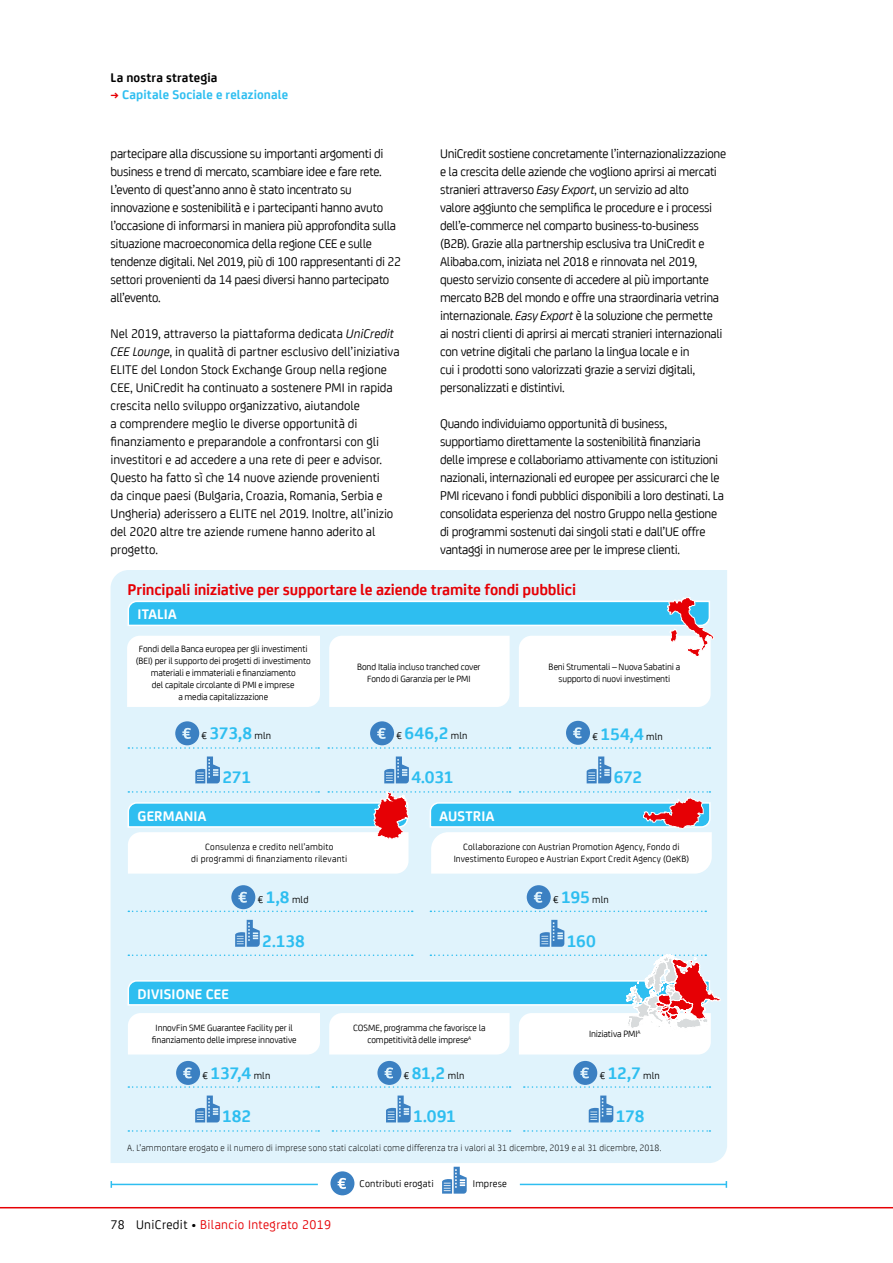
<style>
.page{position:relative;width:893px;height:1263px;background:#fff}
.page>*{position:absolute;margin:0;border:0;box-sizing:border-box;transform-origin:0 0}
.t1{font:700 18px "Uni Credit";letter-spacing:-.01em;color:#2ebef0}
.t2{font:700 16.5px "Uni Credit";letter-spacing:-.005em;color:#e60005}
.t3{font:700 15px "Uni Credit";letter-spacing:.01em;color:#fff}
.t4{font:13.5px/18px "Uni Credit";letter-spacing:-.02em;color:#000}
.t5{font:13.5px "Uni Credit";letter-spacing:.025em;color:#e60005}
.t6{font:700 13.5px "Uni Credit";letter-spacing:.015em;color:#2ebef0}
.t7{font:700 13.5px "Uni Credit";letter-spacing:.01em;color:#000}
.t8{font:10.5px "Uni Credit";letter-spacing:.015em;color:#000}
.t9{font:9.75px/12px "Uni Credit";letter-spacing:-.01em;color:#000;text-align:center}
.t10{font:300 9.75px "Uni Credit";letter-spacing:.02em;color:#000}
.t11{font:9.75px/12px "Uni Credit";letter-spacing:.01em;color:#000;text-align:center}
.t12{font:9.75px/12px "Uni Credit";letter-spacing:.02em;color:#000;text-align:center}
.s1{color:#e60005}
.s2{font-style:italic}
.s3{font-weight:400;font-size:10.5px;color:#000}
.s4{font-weight:700;font-size:18px;color:#2ebef0}
.s5{color:#000}
</style>
<div class="page">
<hr style="left:0;top:1207px;width:893px;height:1px;background:#e60005">
<div style="left:111px;top:570px;width:616px;height:593px;background:#e0f3fc"></div>
<svg style="left:127px;top:597px;width:588px;height:110px"></svg>
<svg style="left:128px;top:721px;width:191px;height:28px;background:#d1e9f7"></svg>
<svg style="left:328px;top:721px;width:182px;height:28px;background:#d0e9f7"></svg>
<svg style="left:519px;top:721px;width:191px;height:28px;background:#d1e9f7"></svg>
<svg style="left:195px;top:756px;width:25px;height:27px"></svg>
<svg style="left:384px;top:756px;width:25px;height:27px"></svg>
<svg style="left:587px;top:756px;width:24px;height:27px"></svg>
<svg style="left:128px;top:1130px;width:191px;height:2px"></svg>
<svg style="left:332px;top:1130px;width:178px;height:2px"></svg>
<svg style="left:524px;top:1130px;width:186px;height:2px"></svg>
<svg style="left:128px;top:1061px;width:191px;height:27px;background:#d0e9f7"></svg>
<svg style="left:332px;top:1061px;width:178px;height:27px;background:#cfe8f6"></svg>
<svg style="left:524px;top:1061px;width:186px;height:27px;background:#d0e9f7"></svg>
<svg style="left:195px;top:1095px;width:25px;height:27px"></svg>
<svg style="left:386px;top:1095px;width:25px;height:27px"></svg>
<svg style="left:589px;top:1095px;width:24px;height:27px"></svg>
<svg style="left:128px;top:885px;width:285px;height:27px;background:#d4ecf8"></svg>
<svg style="left:235px;top:920px;width:25px;height:27px"></svg>
<svg style="left:430px;top:885px;width:276px;height:27px;background:#d4ecf8"></svg>
<svg style="left:540px;top:920px;width:24px;height:27px"></svg>
<svg style="left:330px;top:1171px;width:24px;height:24px"></svg>
<svg style="left:442px;top:1167px;width:25px;height:26px"></svg>
<hr style="left:111px;top:1184px;width:207px;height:1px;background:#2ebef0">
<hr style="left:520px;top:1184px;width:206px;height:1px;background:#2ebef0">
<svg style="left:127px;top:791px;width:585px;height:83px"></svg>
<svg style="left:127px;top:954px;width:594px;height:100px"></svg>
<p class="t7" style="left:111px;top:68px;width:108px">La nostra strategia</p>
<p class="t6" style="left:111px;top:84px;width:179px"><span class="s1">→</span> Capitale Sociale e relazionale</p>
<p class="t4" style="left:111px;top:144px;width:292px">partecipare alla discussione su importanti argomenti di business e trend di mercato, scambiare idee e fare rete.<br>L’evento di quest’anno anno è stato incentrato su innovazione e sostenibilità e i partecipanti hanno avuto l’occasione di informarsi in maniera più approfondita sulla situazione macroeconomica della regione CEE e sulle tendenze digitali. Nel 2019, più di 100 rappresentanti di 22 settori provenienti da 14 paesi diversi hanno partecipato all’evento.</p>
<p class="t4" style="left:111px;top:324px;width:291px">Nel 2019, attraverso la piattaforma dedicata <span class="s2">UniCredit CEE Lounge</span>, in qualità di partner esclusivo dell’iniziativa ELITE del London Stock Exchange Group nella regione CEE, UniCredit ha continuato a sostenere PMI in rapida crescita nello sviluppo organizzativo, aiutandole<br>a comprendere meglio le diverse opportunità di finanziamento e preparandole a confrontarsi con gli investitori e ad accedere a una rete di peer e advisor.<br>Questo ha fatto sì che 14 nuove aziende provenienti<br>da cinque paesi (Bulgaria, Croazia, Romania, Serbia e Ungheria) aderissero a ELITE nel 2019. Inoltre, all’inizio del 2020 altre tre aziende rumene hanno aderito al progetto.</p>
<p class="t4" style="left:440px;top:144px;width:288px">UniCredit sostiene concretamente l’internazionalizzazione e la crescita delle aziende che vogliono aprirsi ai mercati stranieri attraverso <span class="s2">Easy Export</span>, un servizio ad alto<br>valore aggiunto che semplifica le procedure e i processi dell’e-commerce nel comparto business-to-business (B2B). Grazie alla partnership esclusiva tra UniCredit e Alibaba.com, iniziata nel 2018 e rinnovata nel 2019, questo servizio consente di accedere al più importante mercato B2B del mondo e offre una straordinaria vetrina internazionale. <span class="s2">Easy Export</span> è la soluzione che permette<br>ai nostri clienti di aprirsi ai mercati stranieri internazionali con vetrine digitali che parlano la lingua locale e in<br>cui i prodotti sono valorizzati grazie a servizi digitali, personalizzati e distintivi.</p>
<p class="t4" style="left:440px;top:414px;width:286px">Quando individuiamo opportunità di business, supportiamo direttamente la sostenibilità finanziaria delle imprese e collaboriamo attivamente con istituzioni nazionali, internazionali ed europee per assicurarci che le PMI ricevano i fondi pubblici disponibili a loro destinati. La consolidata esperienza del nostro Gruppo nella gestione di programmi sostenuti dai singoli stati e dall’UE offre vantaggi in numerose aree per le imprese clienti.</p>
<p class="t2" style="left:128px;top:577px;width:450px">Principali iniziative per supportare le aziende tramite fondi pubblici</p>
<p class="t3" style="left:138px;top:603px;width:41px">ITALIA</p>
<p class="t9" style="left:136px;top:642px;width:176px">Fondi della Banca europea per gli investimenti (BEI) per il supporto dei progetti di investimento materiali e immateriali e finanziamento<br>del capitale circolante di PMI e imprese<br>a media capitalizzazione</p>
<p class="t9" style="left:357px;top:660px;width:125px">Bond Italia incluso tranched cover<br>Fondo di Garanzia per le PMI</p>
<p class="t9" style="left:549px;top:660px;width:133px">Beni Strumentali – Nuova Sabatini a supporto di nuovi investimenti</p>
<h1 class="t1" style="left:202px;top:719px;width:71px"><span class="s3">€</span> 373,8 <span class="s3">mln</span></h1>
<h1 class="t1" style="left:397px;top:719px;width:73px"><span class="s3">€</span> 646,2 <span class="s3">mln</span></h1>
<h1 class="t1" style="left:592px;top:720px;width:72px"><span class="s3">€</span> 154,4 <span class="s3">mln</span></h1>
<h1 class="t1" style="left:222px;top:764px;width:30px">271</h1>
<h1 class="t1" style="left:411px;top:764px;width:44px">4.031</h1>
<h1 class="t1" style="left:614px;top:764px;width:30px">672</h1>
<p class="t3" style="left:138px;top:804px;width:70px">GERMANIA</p>
<p class="t3" style="left:440px;top:804px;width:56px">AUSTRIA</p>
<p class="t12" style="left:191px;top:840px;width:158px">Consulenza e credito nell’ambito<br>di programmi di finanziamento rilevanti</p>
<p class="t3" style="left:138px;top:982px;width:93px">DIVISIONE CEE</p>
<p class="t8" style="left:258px;top:892px;width:52px">€ <span class="s4">1,8</span> mld</p>
<h1 class="t1" style="left:262px;top:927px;width:44px">2.138</h1>
<p class="t11" style="left:454px;top:840px;width:237px">Collaborazione con Austrian Promotion Agency, Fondo di<br>Investimento Europeo e Austrian Export Credit Agency (OeKB)</p>
<p class="t8" style="left:553px;top:892px;width:57px">€ <span class="s4">195</span> mln</p>
<h1 class="t1" style="left:567px;top:927px;width:31px">160</h1>
<p class="t9" style="left:152px;top:1022px;width:146px">InnovFin SME Guarantee Facility per il finanziamento delle imprese innovative</p>
<p class="t9" style="left:353px;top:1022px;width:134px">COSME, programma che favorisce la competitività delle imprese<sup>A</sup></p>
<p class="t9" style="left:589px;top:1028px;width:53px">Iniziativa PMI<sup>A</sup></p>
<h1 class="t1" style="left:203px;top:1059px;width:69px"><span class="s3">€</span> 137,4 <span class="s3">mln</span></h1>
<p class="t8" style="left:404px;top:1067px;width:62px">€ <span class="s4">81,2</span> mln</p>
<p class="t8" style="left:600px;top:1067px;width:62px">€ <span class="s4">12,7</span> mln</p>
<h1 class="t1" style="left:222px;top:1103px;width:31px">182</h1>
<h1 class="t1" style="left:413px;top:1103px;width:44px">1.091</h1>
<h1 class="t1" style="left:616px;top:1103px;width:30px">178</h1>
<p class="t10" style="left:127px;top:1140px;width:536px">A. L’ammontare erogato e il numero di imprese sono stati calcolati come differenza tra i valori al 31 dicembre, 2019 e al 31 dicembre, 2018.</p>
<p class="t5" style="left:111px;top:1215px;width:222px"><span class="s5">78 UniCredit •</span> Bilancio Integrato 2019</p>
<p class="t8" style="left:360px;top:1176px;width:76px">Contributi erogati</p>
<p class="t8" style="left:473px;top:1176px;width:36px">Imprese</p>
</div>
